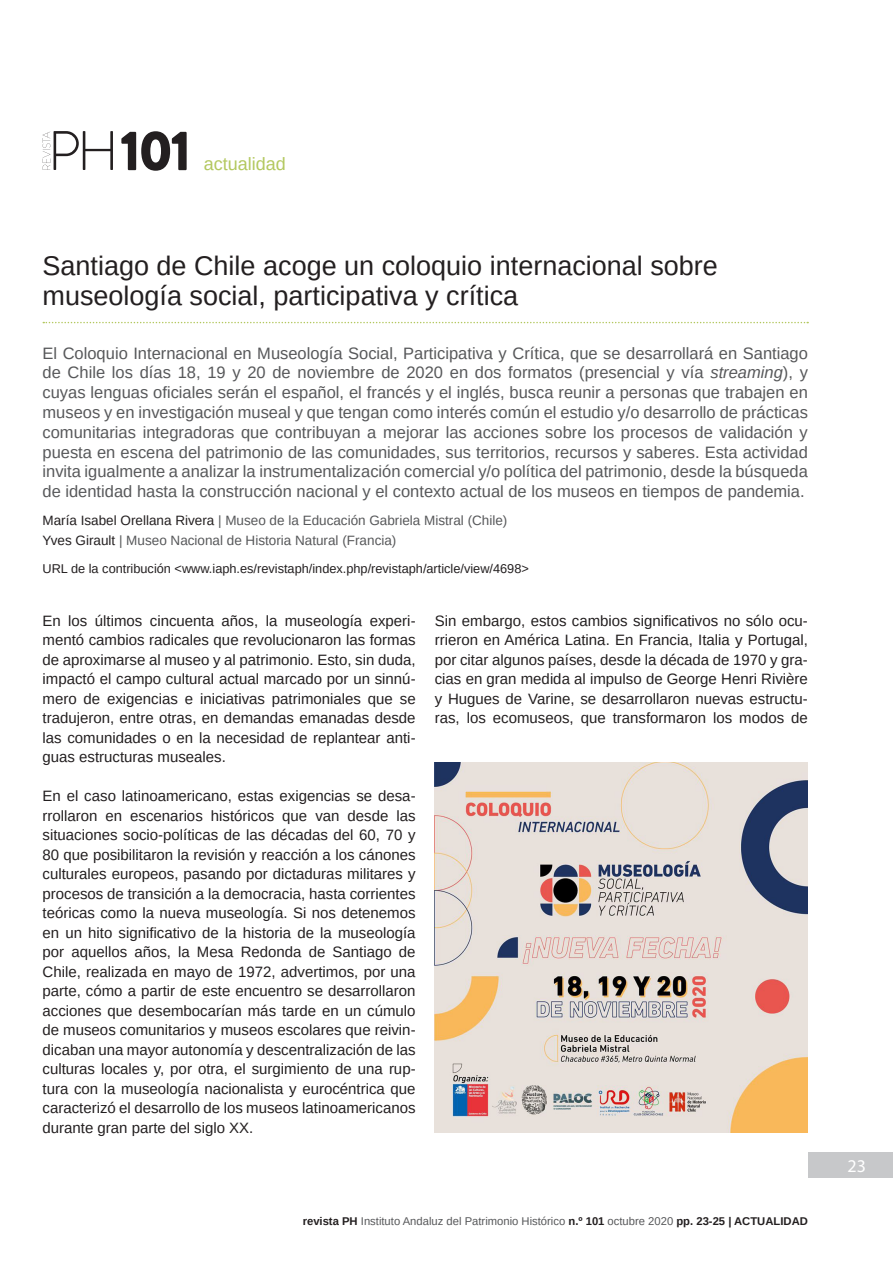
<style>
.page{position:relative;width:893px;height:1263px;background:#fff}
.page>*{position:absolute;margin:0;border:0;box-sizing:border-box;transform-origin:0 0}
.t1{font:900 56.4px "Brandon Grotesque";color:#231f20}
.Noticia_título{font:27px/30px "Arimo";color:#231f20}
.t2{font:18px "Arimo";color:#b3c85f}
.t3{font:18px "Myriad Pro";color:#fff}
.Noticia_presentación{font:16.5px/19.8px "Arimo";color:#57585a;text-align:justify}
.t4{font:15px/19.5px "Arimo";color:#231f20;text-align:justify}
.Autor{font:13.5px "Arimo";color:#57585a}
.URL_articulo{font:12.75px "Arimo";color:#231f20}
.t5{font:11.25px "Arimo";color:#57585a}
.s1{font-style:italic}
.s2{color:#231f20}
.s3{font-weight:700;color:#231f20}
</style>
<div class="page">
<div style="left:808px;top:1152px;width:85px;height:26px;background:#c7c8ca"></div>
<svg style="left:43px;top:131px;width:70px;height:39px"></svg>
<svg style="left:43px;top:322px;width:765px;height:1px"></svg>
<img style="left:435px;top:762px;width:373px;height:371px">
<h1 class="t1" style="left:120px;top:111px;width:73px">101</h1>
<p class="t2" style="left:204px;top:153px;width:84px">actualidad</p>
<p class="Noticia_título" style="left:43px;top:251px;width:677px">Santiago de Chile acoge un coloquio internacional sobre museología social, participativa y crítica</p>
<p class="Noticia_presentación" style="left:43px;top:343px;width:767px">El Coloquio Internacional en Museología Social, Participativa y Crítica, que se desarrollará en Santiago de Chile los días 18, 19 y 20 de noviembre de 2020 en dos formatos (presencial y vía <span class="s1">streaming</span>), y cuyas lenguas oficiales serán el español, el francés y el inglés, busca reunir a personas que trabajen en museos y en investigación museal y que tengan como interés común el estudio y/o desarrollo de prácticas comunitarias integradoras que contribuyan a mejorar las acciones sobre los procesos de validación y puesta en escena del patrimonio de las comunidades, sus territorios, recursos y saberes. Esta actividad invita igualmente a analizar la instrumentalización comercial y/o política del patrimonio, desde la búsqueda de identidad hasta la construcción nacional y el contexto actual de los museos en tiempos de pandemia.</p>
<p class="Autor" style="left:43px;top:512px;width:466px"><span class="s2">María Isabel Orellana Rivera</span> | Museo de la Educación Gabriela Mistral (Chile)</p>
<p class="Autor" style="left:43px;top:531px;width:355px"><span class="s2">Yves Girault</span> | Museo Nacional de Historia Natural (Francia)</p>
<p class="URL_articulo" style="left:43px;top:560px;width:488px">URL de la contribución &lt;www.iaph.es/revistaph/index.php/revistaph/article/view/4698&gt;</p>
<p class="t4" style="left:43px;top:611px;width:375px">En los últimos cincuenta años, la museología experi&shy;mentó cambios radicales que revolucionaron las formas de aproximarse al museo y al patrimonio. Esto, sin duda, impactó el campo cultural actual marcado por un sinnú&shy;mero de exigencias e iniciativas patrimoniales que se tradujeron, entre otras, en demandas emanadas desde las comunidades o en la necesidad de replantear anti&shy;guas estructuras museales.</p>
<p class="t4" style="left:43px;top:786px;width:375px">En el caso latinoamericano, estas exigencias se desa&shy;rrollaron en escenarios históricos que van desde las situaciones socio-políticas de las décadas del 60, 70 y 80 que posibilitaron la revisión y reacción a los cánones culturales europeos, pasando por dictaduras militares y procesos de transición a la democracia, hasta corrientes teóricas como la nueva museología. Si nos detenemos en un hito significativo de la historia de la museología por aquellos años, la Mesa Redonda de Santiago de Chile, realizada en mayo de 1972, advertimos, por una parte, cómo a partir de este encuentro se desarrollaron acciones que desembocarían más tarde en un cúmulo de museos comunitarios y museos escolares que reivin&shy;dicaban una mayor autonomía y descentralización de las culturas locales y, por otra, el surgimiento de una rup&shy;tura con la museología nacionalista y eurocéntrica que caracterizó el desarrollo de los museos latinoamericanos durante gran parte del siglo XX.</p>
<p class="t4" style="left:435px;top:611px;width:375px">Sin embargo, estos cambios significativos no sólo ocu&shy;rrieron en América Latina. En Francia, Italia y Portugal, por citar algunos países, desde la década de 1970 y gra&shy;cias en gran medida al impulso de George Henri Rivière y Hugues de Varine, se desarrollaron nuevas estructu&shy;ras, los ecomuseos, que transformaron los modos de</p>
<p class="t5" style="left:303px;top:1213px;width:507px"><span class="s3">revista PH</span> Instituto Andaluz del Patrimonio Histórico <span class="s3">n.º 101</span> octubre 2020 <span class="s3">pp. 23-25 | ACTUALIDAD</span></p>
<p class="t3" style="left:848px;top:1155px;width:20px">23</p>
</div>
